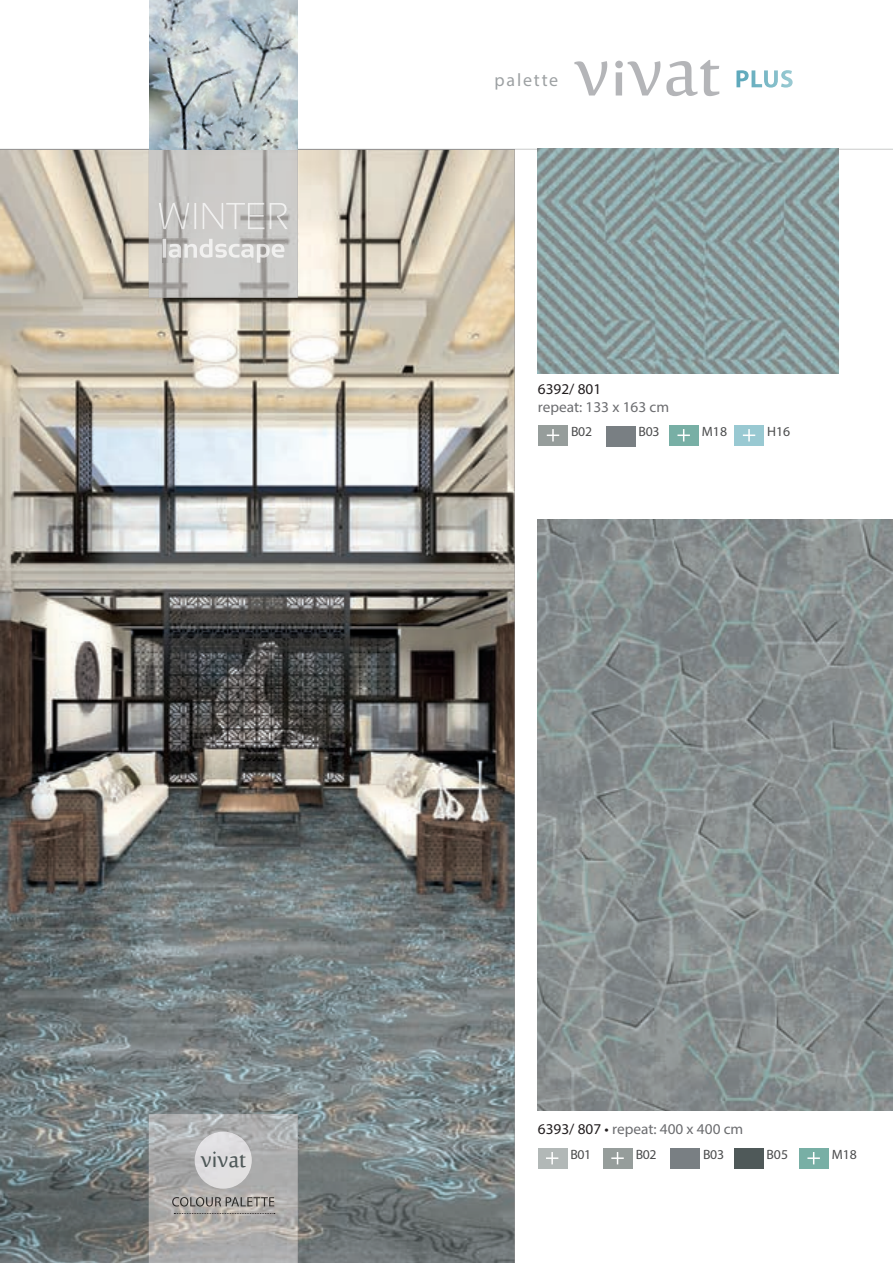
<style>
.page{position:relative;width:893px;height:1263px;background:#fff}
.page>*{position:absolute;margin:0;border:0;box-sizing:border-box;transform-origin:0 0}
.t1{font:31.5px "Sakkal Majalla";color:#4f5959;scale:.96 1}
.t2{font:18px "Myriad Pro";letter-spacing:.1em;color:#9da1a3}
.t3{font:15px "Myriad Pro";color:#6c6d70}
.t4{font:15px "Myriad Pro";color:#231f20}
.t5{font:13.5px "Myriad Pro";letter-spacing:-.025em;color:#4b4c4d}
.s1{color:#231f20}
</style>
<div class="page">
<img style="left:0;top:150px;width:514px;height:1113px">
<hr style="left:0;top:148px;width:893px;height:1px;background:#eff1f0">
<img style="left:149px;top:1114px;width:149px;height:149px">
<div style="left:195px;top:1131px;width:57px;height:58px;background:#e0dfe0;border-radius:29px"></div>
<img style="left:172px;top:1197px;width:102px;height:9px">
<svg style="left:174px;top:1213px;width:101px;height:1px"></svg>
<svg style="left:0;top:149px;width:893px;height:1px"></svg>
<img style="left:149px;top:0;width:149px;height:298px">
<svg style="left:149px;top:0;width:148px;height:149px;background:#b2bec2"></svg>
<img style="left:163px;top:239px;width:121px;height:24px">
<img style="left:159px;top:203px;width:129px;height:26px">
<div style="left:606px;top:426px;width:29px;height:20px;background:#797f83"></div>
<img style="left:538px;top:519px;width:355px;height:591px">
<img style="left:538px;top:149px;width:301px;height:224px">
<div style="left:539px;top:425px;width:29px;height:21px;background:#969d9b"></div>
<svg style="left:547px;top:429px;width:12px;height:12px"></svg>
<div style="left:669px;top:425px;width:30px;height:21px;background:#78afa5"></div>
<svg style="left:677px;top:429px;width:13px;height:12px"></svg>
<div style="left:734px;top:1148px;width:29px;height:21px;background:#4f5959"></div>
<div style="left:671px;top:1148px;width:29px;height:21px;background:#797f83"></div>
<div style="left:603px;top:1148px;width:30px;height:21px;background:#969d9b"></div>
<svg style="left:611px;top:1152px;width:13px;height:12px"></svg>
<div style="left:538px;top:1148px;width:29px;height:21px;background:#b2b8b7"></div>
<svg style="left:546px;top:1152px;width:12px;height:12px"></svg>
<div style="left:799px;top:1148px;width:30px;height:21px;background:#78afa5"></div>
<svg style="left:807px;top:1152px;width:13px;height:12px"></svg>
<div style="left:735px;top:425px;width:29px;height:21px;background:#99c9d2"></div>
<svg style="left:743px;top:429px;width:12px;height:12px"></svg>
<svg style="left:574px;top:60px;width:145px;height:36px"></svg>
<div style="left:615px;top:61px;width:8px;height:7px;background:#b4b5b8;border-radius:50%"></div>
<svg style="left:736px;top:70px;width:57px;height:18px"></svg>
<p class="t2" style="left:494px;top:69px;width:65px">palette</p>
<p class="t4" style="left:538px;top:380px;width:65px">6392/ 801</p>
<p class="t3" style="left:538px;top:398px;width:133px">repeat: 133 x 163 cm</p>
<p class="t5" style="left:571px;top:423px;width:22px">B02</p>
<p class="t5" style="left:702px;top:423px;width:27px">M18</p>
<p class="t5" style="left:639px;top:423px;width:22px">B03</p>
<p class="t5" style="left:767px;top:423px;width:25px">H16</p>
<h1 class="t1" style="left:201px;top:1141px;width:48px">vivat</h1>
<p class="t3" style="left:538px;top:1119px;width:207px"><span class="s1">6393/ 807 •</span> repeat: 400 x 400 cm</p>
<p class="t5" style="left:570px;top:1146px;width:22px">B01</p>
<p class="t5" style="left:636px;top:1146px;width:22px">B02</p>
<p class="t5" style="left:703px;top:1146px;width:22px">B03</p>
<p class="t5" style="left:766px;top:1146px;width:23px">B05</p>
<p class="t5" style="left:832px;top:1146px;width:27px">M18</p>
</div>
